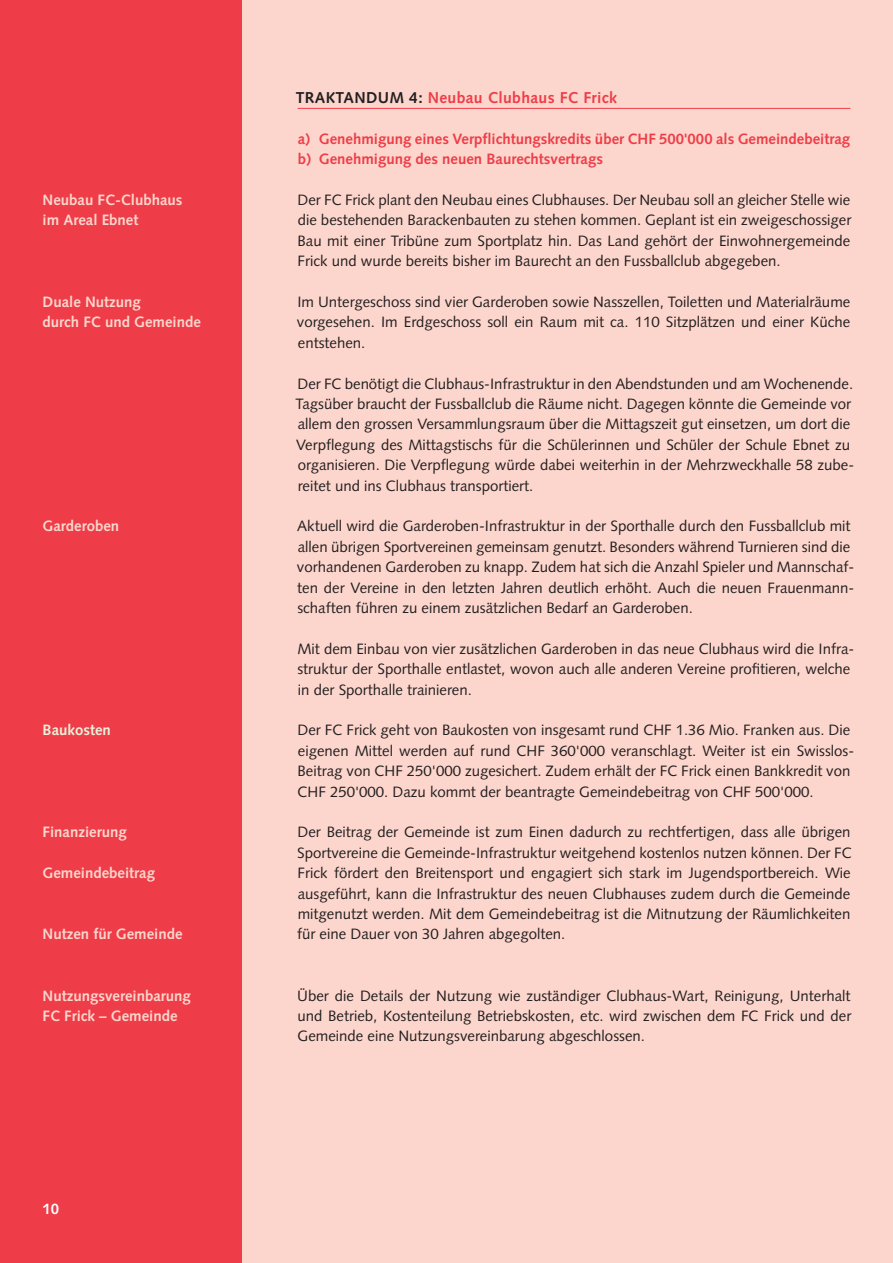
<style>
.page{position:relative;width:893px;height:1263px;background:#fff}
.page>*{position:absolute;margin:0;border:0;box-sizing:border-box;transform-origin:0 0}
._01_Traktanden_Einwo{font:700 15.75px "Syntax";letter-spacing:.02em;color:#ee3d49}
._03_GT_Einwohner{font:15px/20.4px "Syntax";color:#231f20;text-align:justify}
.Linke_Spalte_rot{font:700 15px "Syntax";color:#fcd6cc}
._06_Untertitel_Rot{font:700 15px "Syntax";color:#ee3d49}
.Linke_Spalte_gruen{font:700 15px "Syntax";color:#e7f2da}
.t1{font:700 15px "Syntax";color:#fff}
.s1{color:#231f20}
</style>
<div class="page">
<div style="left:0;top:0;width:242px;height:1263px;background:#ee3d49"></div>
<div style="left:242px;top:0;width:651px;height:1263px;background:#fcd6cc"></div>
<hr style="left:298px;top:108px;width:552px;height:1px;background:#ee3d49">
<p class="Linke_Spalte_rot" style="left:43px;top:191px;width:142px">Neubau FC-Clubhaus</p>
<p class="Linke_Spalte_rot" style="left:43px;top:212px;width:97px">im Areal Ebnet</p>
<p class="Linke_Spalte_rot" style="left:43px;top:293px;width:100px">Duale Nutzung</p>
<p class="Linke_Spalte_rot" style="left:43px;top:314px;width:160px">durch FC und Gemeinde</p>
<p class="Linke_Spalte_rot" style="left:43px;top:518px;width:78px">Garderoben</p>
<p class="Linke_Spalte_gruen" style="left:43px;top:722px;width:70px">Baukosten</p>
<p class="Linke_Spalte_rot" style="left:43px;top:824px;width:86px">Finanzierung</p>
<p class="Linke_Spalte_rot" style="left:43px;top:864px;width:114px">Gemeindebeitrag</p>
<p class="Linke_Spalte_rot" style="left:43px;top:926px;width:142px">Nutzen für Gemeinde</p>
<p class="Linke_Spalte_rot" style="left:43px;top:987px;width:150px">Nutzungsvereinbarung</p>
<p class="Linke_Spalte_rot" style="left:43px;top:1007px;width:137px">FC Frick – Gemeinde</p>
<p class="t1" style="left:43px;top:1200px;width:18px">10</p>
<p class="_01_Traktanden_Einwo" style="left:296px;top:88px;width:323px"><span class="s1">TRAKTANDUM 4:</span> Neubau Clubhaus FC Frick</p>
<p class="_06_Untertitel_Rot" style="left:298px;top:130px;width:554px">a) Genehmigung eines Verpflichtungskredits über CHF 500'000 als Gemeindebeitrag</p>
<p class="_06_Untertitel_Rot" style="left:298px;top:150px;width:307px">b) Genehmigung des neuen Baurechtsvertrags</p>
<p class="_03_GT_Einwohner" style="left:298px;top:190px;width:555px">Der FC Frick plant den Neubau eines Clubhauses. Der Neubau soll an gleicher Stelle wie die bestehenden Barackenbauten zu stehen kommen. Geplant ist ein zweigeschossiger Bau mit einer Tribüne zum Sportplatz hin. Das Land gehört der Einwohnergemeinde Frick und wurde bereits bisher im Baurecht an den Fussballclub abgegeben.</p>
<p class="_03_GT_Einwohner" style="left:297px;top:292px;width:555px">Im Untergeschoss sind vier Garderoben sowie Nasszellen, Toiletten und Materialräume vorgesehen. Im Erdgeschoss soll ein Raum mit ca. 110 Sitzplätzen und einer Küche entstehen.</p>
<p class="_03_GT_Einwohner" style="left:295px;top:373px;width:560px;text-align:left">Der FC benötigt die Clubhaus-Infrastruktur in den Abendstunden und am Wochenende.<br>Tagsüber braucht der Fussballclub die Räume nicht. Dagegen könnte die Gemeinde vor allem den grossen Versammlungsraum über die Mittagszeit gut einsetzen, um dort die Verpflegung des Mittagstischs für die Schülerinnen und Schüler der Schule Ebnet zu organisieren. Die Verpflegung würde dabei weiterhin in der Mehrzweckhalle 58 zube&shy;reitet und ins Clubhaus transportiert.</p>
<p class="_03_GT_Einwohner" style="left:297px;top:516px;width:559px;text-align:left">Aktuell wird die Garderoben-Infrastruktur in der Sporthalle durch den Fussballclub mit allen übrigen Sportvereinen gemeinsam genutzt. Besonders während Turnieren sind die vorhandenen Garderoben zu knapp. Zudem hat sich die Anzahl Spieler und Mannschaf&shy;ten der Vereine in den letzten Jahren deutlich erhöht. Auch die neuen Frauenmann&shy;schaften führen zu einem zusätzlichen Bedarf an Garderoben.</p>
<p class="_03_GT_Einwohner" style="left:297px;top:638px;width:558px;text-align:left">Mit dem Einbau von vier zusätzlichen Garderoben in das neue Clubhaus wird die Infra&shy;struktur der Sporthalle entlastet, wovon auch alle anderen Vereine profitieren, welche in der Sporthalle trainieren.</p>
<p class="_03_GT_Einwohner" style="left:298px;top:720px;width:558px;text-align:left">Der FC Frick geht von Baukosten von insgesamt rund CHF 1.36 Mio. Franken aus. Die eigenen Mittel werden auf rund CHF 360'000 veranschlagt. Weiter ist ein Swisslos-Beitrag von CHF 250'000 zugesichert. Zudem erhält der FC Frick einen Bankkredit von CHF 250'000. Dazu kommt der beantragte Gemeindebeitrag von CHF 500'000.</p>
<p class="_03_GT_Einwohner" style="left:297px;top:822px;width:556px">Der Beitrag der Gemeinde ist zum Einen dadurch zu rechtfertigen, dass alle übrigen Sportvereine die Gemeinde-Infrastruktur weitgehend kostenlos nutzen können. Der FC Frick fördert den Breitensport und engagiert sich stark im Jugendsportbereich. Wie ausgeführt, kann die Infrastruktur des neuen Clubhauses zudem durch die Gemeinde mitgenutzt werden. Mit dem Gemeindebeitrag ist die Mitnutzung der Räumlichkeiten für eine Dauer von 30 Jahren abgegolten.</p>
<p class="_03_GT_Einwohner" style="left:297px;top:985px;width:555px">Über die Details der Nutzung wie zuständiger Clubhaus-Wart, Reinigung, Unterhalt und Betrieb, Kostenteilung Betriebskosten, etc. wird zwischen dem FC Frick und der Gemeinde eine Nutzungsvereinbarung abgeschlossen.</p>
</div>
